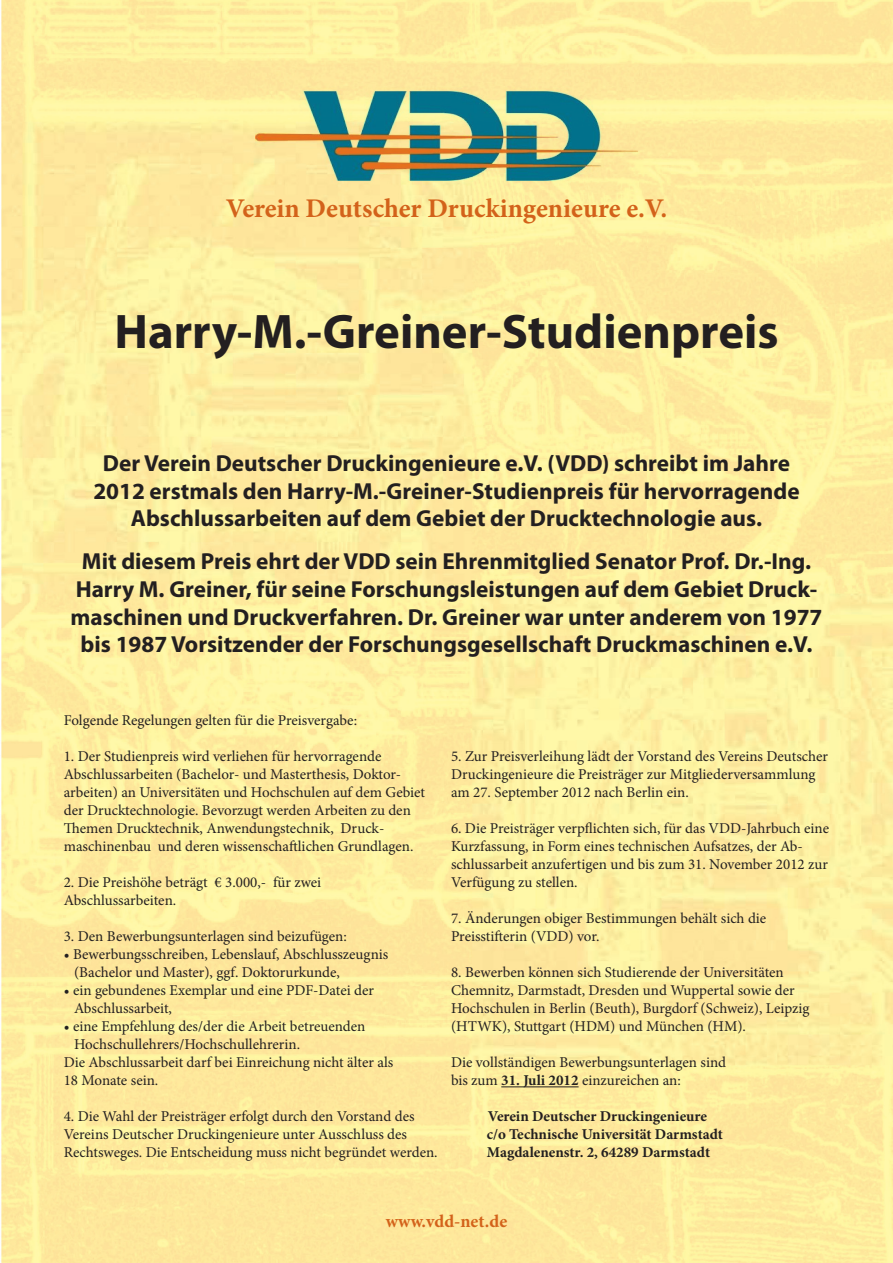
<style>
.page{position:relative;width:893px;height:1263px;background:#fff}
.page>*{position:absolute;margin:0;border:0;box-sizing:border-box;transform-origin:0 0}
.t1{font:700 48.75px "Myriad Pro";color:#231f20}
.t2{font:700 27px "Minion Pro";color:#d3621a}
.t3{font:700 23.25px/27.9px "Myriad Pro";color:#231f20;text-align:center}
.t4{font:700 18px "Minion Pro";letter-spacing:.005em;color:#d3621a}
.t5{font:15px/18px "Minion Pro";color:#231f20}
.t6{font:700 15px "Minion Pro";color:#231f20}
.s1{font-weight:700}
</style>
<div class="page">
<img style="left:255px;top:0;width:383px;height:294px">
<hr style="left:501px;top:1086px;width:78px;height:1px;background:#231f20">
<p class="t2" style="left:226px;top:189px;width:443px">Verein Deutscher Druckingenieure e.V.</p>
<p class="t1" style="left:114px;top:300px;width:666px">Harry-M.-Greiner-Studienpreis</p>
<p class="t3" style="left:103px;top:448px;width:689px">Der Verein Deutscher Druckingenieure e.V. (VDD) schreibt im Jahre</p>
<p class="t3" style="left:93px;top:476px;width:708px">2012 erstmals den Harry-M.-Greiner-Studienpreis für hervorragende<br>Abschlussarbeiten auf dem Gebiet der Drucktechnologie aus.</p>
<p class="t3" style="left:71px;top:546px;width:753px">Mit diesem Preis ehrt der VDD sein Ehrenmitglied Senator Prof. Dr.-Ing.<br>Harry M. Greiner, für seine Forschungsleistungen auf dem Gebiet Druck&shy;maschinen und Druckverfahren. Dr. Greiner war unter anderem von 1977 bis 1987 Vorsitzender der Forschungsgesellschaft Druckmaschinen e.V.</p>
<p class="t5" style="left:64px;top:712px;width:295px">Folgende Regelungen gelten für die Preisvergabe:</p>
<p class="t5" style="left:64px;top:748px;width:363px">1. Der Studienpreis wird verliehen für hervorragende Abschlussarbeiten (Bachelor- und Masterthesis, Doktor&shy;arbeiten) an Universitäten und Hochschulen auf dem Gebiet der Drucktechnologie. Bevorzugt werden Arbeiten zu den Themen Drucktechnik, Anwendungstechnik, Druck&shy;maschinenbau und deren wissenschaftlichen Grundlagen.</p>
<p class="t5" style="left:64px;top:874px;width:259px">2. Die Preishöhe beträgt € 3.000,- für zwei</p>
<p class="t5" style="left:64px;top:892px;width:114px">Abschlussarbeiten.</p>
<p class="t5" style="left:64px;top:928px;width:285px">3. Den Bewerbungsunterlagen sind beizufügen:</p>
<p class="t5" style="left:74px;top:946px;width:316px;text-indent:-10px">• Bewerbungsschreiben, Lebenslauf, Abschlusszeugnis (Bachelor und Master), ggf. Doktorurkunde,</p>
<p class="t5" style="left:74px;top:982px;width:302px;text-indent:-10px">• ein gebundenes Exemplar und eine PDF-Datei der<br>Abschlussarbeit,</p>
<p class="t5" style="left:74px;top:1018px;width:293px;text-indent:-10px">• eine Empfehlung des/der die Arbeit betreuenden<br>Hochschullehrers/Hochschullehrerin.</p>
<p class="t5" style="left:64px;top:1054px;width:331px">Die Abschlussarbeit darf bei Einreichung nicht älter als<br>18 Monate sein.</p>
<p class="t5" style="left:64px;top:1108px;width:375px">4. Die Wahl der Preisträger erfolgt durch den Vorstand des<br>Vereins Deutscher Druckingenieure unter Ausschluss des<br>Rechtsweges. Die Entscheidung muss nicht begründet werden.</p>
<p class="t5" style="left:451px;top:748px;width:379px">5. Zur Preisverleihung lädt der Vorstand des Vereins Deutscher<br>Druckingenieure die Preisträger zur Mitgliederversammlung am 27. September 2012 nach Berlin ein.</p>
<p class="t5" style="left:451px;top:820px;width:380px">6. Die Preisträger verpflichten sich, für das VDD-Jahrbuch eine Kurzfassung, in Form eines technischen Aufsatzes, der Ab&shy;schlussarbeit anzufertigen und bis zum 31. November 2012 zur Verfügung zu stellen.</p>
<p class="t5" style="left:451px;top:910px;width:317px">7. Änderungen obiger Bestimmungen behält sich die<br>Preisstifterin (VDD) vor.</p>
<p class="t5" style="left:451px;top:964px;width:360px">8. Bewerben können sich Studierende der Universitäten Chemnitz, Darmstadt, Dresden und Wuppertal sowie der Hochschulen in Berlin (Beuth), Burgdorf (Schweiz), Leipzig (HTWK), Stuttgart (HDM) und München (HM).</p>
<p class="t5" style="left:451px;top:1054px;width:277px">Die vollständigen Bewerbungsunterlagen sind</p>
<p class="t5" style="left:451px;top:1072px;width:231px">bis zum <span class="s1">31. Juli 2012</span> einzureichen an:</p>
<p class="t6" style="left:488px;top:1106px;width:221px">Verein Deutscher Druckingenieure</p>
<p class="t6" style="left:487px;top:1124px;width:238px">c/o Technische Universität Darmstadt</p>
<p class="t6" style="left:487px;top:1142px;width:225px">Magdalenenstr. 2, 64289 Darmstadt</p>
<p class="t4" style="left:386px;top:1208px;width:123px">www.vdd-net.de</p>
</div>
